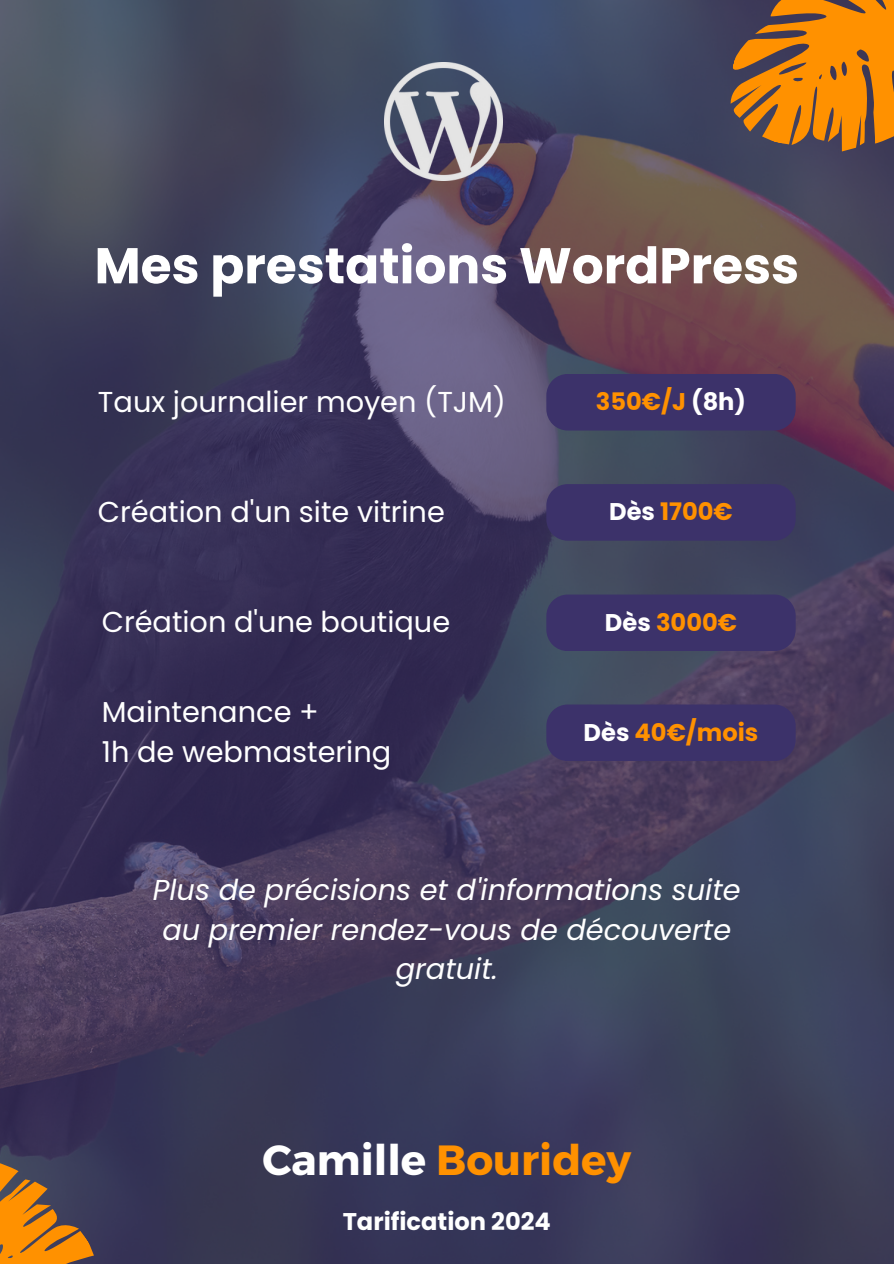
<style>
.page{position:relative;width:894px;height:1264px;background:#fff}
.page>*{position:absolute;margin:0;border:0;box-sizing:border-box;transform-origin:0 0}
.t1{font:700 50.1px "Poppins";color:#fff}
.t2{font:700 42.15px "Montserrat";color:#ff9100}
.t3{font:28.8px "Poppins";color:#fff}
.t4{font:italic 28.8px/39.3px "Poppins";color:#fff;text-align:center}
.t5{font:700 24.15px "Poppins";color:#ff9100}
.t6{font:700 24.15px "Poppins";color:#fff}
.s1{color:#fff}
</style>
<div class="page">
<img style="left:0;top:0;width:893px;height:1263px">
<div style="left:546px;top:374px;width:249px;height:56px;background:#3c326a"></div>
<div style="left:546px;top:484px;width:249px;height:56px;background:#3c326a"></div>
<div style="left:546px;top:594px;width:249px;height:57px;background:#3c326a"></div>
<div style="left:546px;top:704px;width:249px;height:57px;background:#3c326a"></div>
<img style="left:384px;top:62px;width:118px;height:118px">
<svg style="left:717px;top:0;width:176px;height:184px;background:#9f682e"></svg>
<svg style="left:0;top:1094px;width:120px;height:169px;background:#684c42"></svg>
<p class="t1" style="left:94px;top:231px;width:705px">Mes prestations WordPress</p>
<p class="t3" style="left:98px;top:381px;width:409px">Taux journalier moyen (TJM)</p>
<p class="t5" style="left:595px;top:384px;width:152px">350€/J <span class="s1">(8h)</span></p>
<p class="t3" style="left:98px;top:491px;width:348px">Création d'un site vitrine</p>
<p class="t5" style="left:609px;top:495px;width:125px"><span class="s1">Dès</span> 1700€</p>
<p class="t3" style="left:102px;top:602px;width:350px">Création d'une boutique</p>
<p class="t5" style="left:604px;top:605px;width:133px"><span class="s1">Dès</span> 3000€</p>
<p class="t3" style="left:102px;top:692px;width:218px">Maintenance +</p>
<p class="t3" style="left:102px;top:731px;width:291px">1h de webmastering</p>
<p class="t5" style="left:583px;top:715px;width:176px"><span class="s1">Dès</span> 40€/mois</p>
<p class="t4" style="left:153px;top:870px;width:589px">Plus de précisions et d'informations suite au premier rendez-vous de découverte gratuit.</p>
<p class="t2" style="left:262px;top:1132px;width:370px"><span class="s1">Camille</span> Bouridey</p>
<p class="t6" style="left:342px;top:1204px;width:210px">Tarification 2024</p>
</div>
